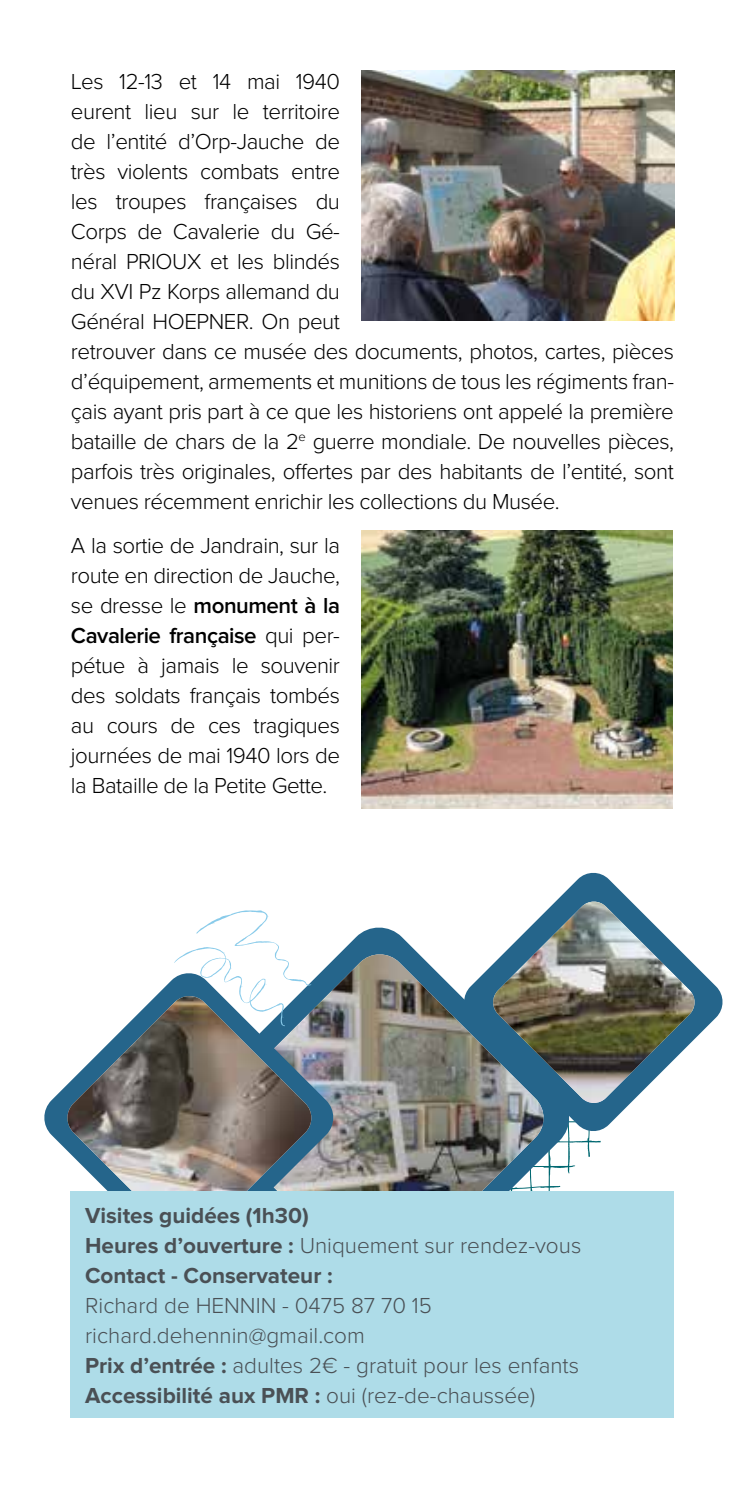
<style>
.page{position:relative;width:745px;height:1489px;background:#fff}
.page>*{position:absolute;margin:0;border:0;box-sizing:border-box;transform-origin:0 0}
.t1{font:300 22.5px/30px "Proxima Nova";letter-spacing:-.02em;color:#000}
.t2{font:300 22.5px/30px "Proxima Nova";color:#4a5055}
.t3{font:700 22.5px/30px "Proxima Nova";color:#4a5055}
.s1{font-weight:600}
.s2{font-weight:300}
.s3{font-weight:700}
</style>
<div class="page">
<svg style="left:342px;top:927px;width:230px;height:263px"></svg>
<img style="left:323px;top:954px;width:220px;height:236px">
<svg style="left:461px;top:872px;width:262px;height:261px"></svg>
<svg style="left:489px;top:899px;width:206px;height:207px"></svg>
<img style="left:491px;top:901px;width:204px;height:201px">
<svg style="left:44px;top:970px;width:291px;height:294px"></svg>
<img style="left:65px;top:996px;width:248px;height:243px">
<img style="left:361px;top:71px;width:312px;height:250px">
<div style="left:71px;top:1190px;width:602px;height:227px;background:#aedce8"></div>
<svg style="left:174px;top:910px;width:137px;height:116px"></svg>
<img style="left:361px;top:530px;width:311px;height:278px">
<p class="t1" style="left:71px;top:65px;width:604px">Les 12-13 et 14 mai 1940<br>eurent lieu sur le territoire<br>de l’entité d’Orp-Jauche de<br>très violents combats entre<br>les troupes françaises du<br>Corps de Cavalerie du Gé-<br>néral PRIOUX et les blindés<br>du XVI Pz Korps allemand du<br>Général HOEPNER. On peut<br>retrouver dans ce musée des documents, photos, cartes, pièces d’équipement, armements et munitions de tous les régiments fran&shy;çais ayant pris part à ce que les historiens ont appelé la première bataille de chars de la 2<sup>e</sup> guerre mondiale. De nouvelles pièces, parfois très originales, offertes par des habitants de l’entité, sont venues récemment enrichir les collections du Musée.</p>
<p class="t1" style="left:71px;top:529px;width:270px;text-align:justify">A la sortie de Jandrain, sur la route en direction de Jauche, se dresse le <span class="s1">monument à la Cavalerie française</span> qui per&shy;pétue à jamais le souvenir des soldats français tombés au cours de ces tragiques journées de mai 1940 lors de la Bataille de la Petite Gette.</p>
<p class="t3" style="left:85px;top:1201px;width:497px">Visites guidées (1h30)<br>Heures d’ouverture : <span class="s2">Uniquement sur rendez-vous<br></span>Contact - Conservateur :</p>
<p class="t2" style="left:85px;top:1289px;width:495px">Richard de HENNIN - 0475 87 70 15 richard.dehennin@gmail.com<br><span class="s3">Prix d’entrée :</span> adultes 2€ - gratuit pour les enfants <span class="s3">Accessibilité aux PMR :</span> oui (rez-de-chaussée)</p>
</div>
